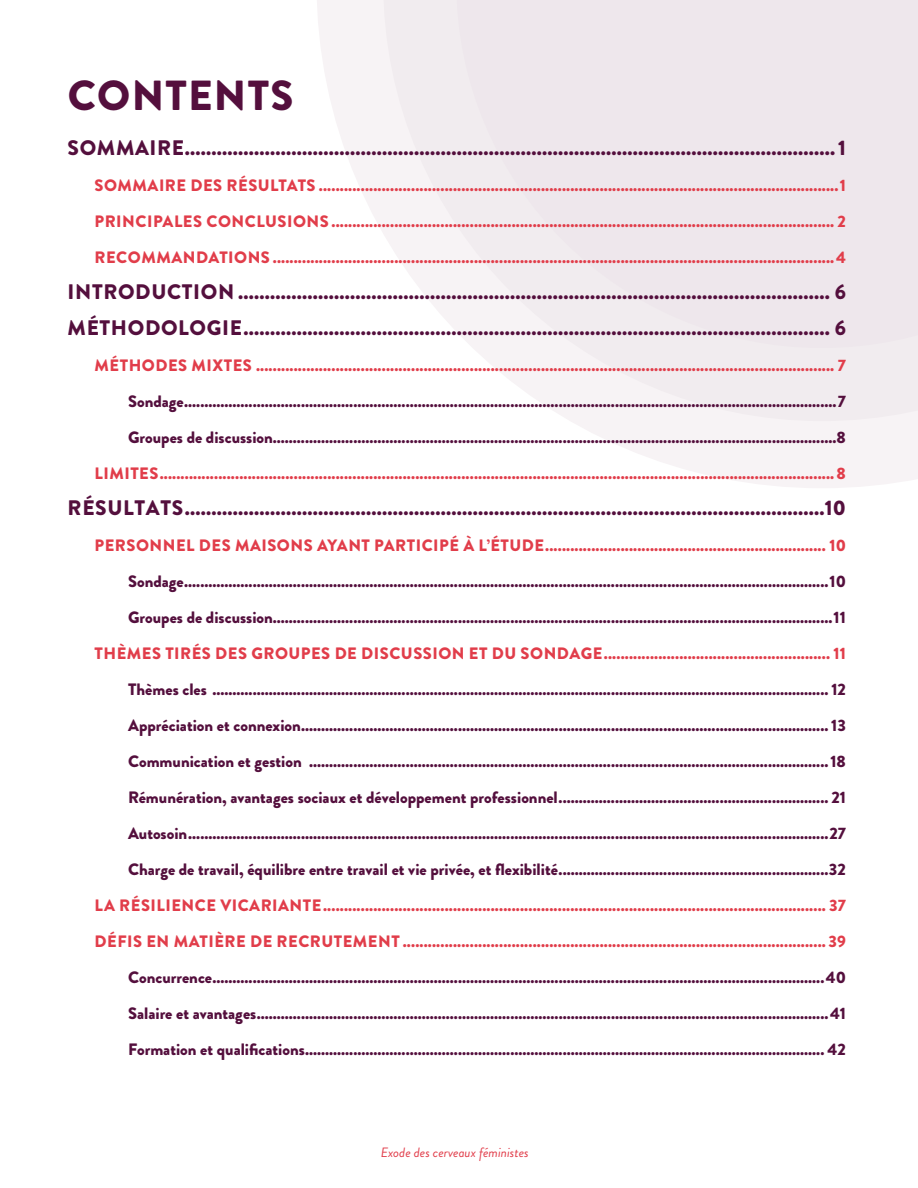
<style>
.page{position:relative;width:918px;height:1188px;background:#fff}
.page>*{position:absolute;margin:0;border:0;box-sizing:border-box;transform-origin:0 0}
.t1{font:900 42px "Brandon Grotesque";letter-spacing:.03em;color:#540f3d}
.t2{font:900 21px "Brandon Grotesque";letter-spacing:.03em;color:#540f3d}
.t3{font:900 16.5px "Brandon Grotesque";color:#540f3d}
.t4{font:900 16.5px "Brandon Grotesque";letter-spacing:.03em;color:#e13d4a}
.t5{font:italic 13.5px "Brandon Grotesque";color:#e13d4a}
</style>
<div class="page">
<svg style="left:317px;top:0;width:601px;height:488px"></svg>
<svg style="left:383px;top:0;width:535px;height:421px;fill:#f7f3f5"></svg>
<div style="left:456px;top:0;width:462px;height:348px;background:#eee7ec"></div>
<p class="t1" style="left:68px;top:66px;width:227px">CONTENTS</p>
<p class="t2" style="left:68px;top:133px;width:780px">SOMMAIRE..........................................................................................................................1</p>
<p class="t4" style="left:95px;top:174px;width:753px">SOMMAIRE DES RÉSULTATS ............................................................................................................................1</p>
<p class="t4" style="left:95px;top:210px;width:753px">PRINCIPALES CONCLUSIONS ........................................................................................................................ 2</p>
<p class="t4" style="left:95px;top:246px;width:753px">RECOMMANDATIONS ......................................................................................................................................4</p>
<p class="t2" style="left:68px;top:277px;width:780px">INTRODUCTION ............................................................................................................... 6</p>
<p class="t2" style="left:68px;top:313px;width:780px">MÉTHODOLOGIE.............................................................................................................. 6</p>
<p class="t4" style="left:95px;top:354px;width:753px">MÉTHODES MIXTES .......................................................................................................................................... 7</p>
<p class="t3" style="left:128px;top:390px;width:719px">Sondage..................................................................................................................................................................7</p>
<p class="t3" style="left:128px;top:426px;width:719px">Groupes de discussion............................................................................................................................................8</p>
<p class="t4" style="left:95px;top:462px;width:753px">LIMITES................................................................................................................................................................. 8</p>
<p class="t2" style="left:68px;top:493px;width:780px">RÉSULTATS........................................................................................................................10</p>
<p class="t4" style="left:95px;top:534px;width:753px">PERSONNEL DES MAISONS AYANT PARTICIPÉ À L’ÉTUDE................................................................... 10</p>
<p class="t3" style="left:128px;top:570px;width:719px">Sondage................................................................................................................................................................10</p>
<p class="t3" style="left:128px;top:606px;width:719px">Groupes de discussion...........................................................................................................................................11</p>
<p class="t4" style="left:95px;top:642px;width:753px">THÈMES TIRÉS DES GROUPES DE DISCUSSION ET DU SONDAGE...................................................... 11</p>
<p class="t3" style="left:128px;top:678px;width:719px">Thèmes cles ......................................................................................................................................................... 12</p>
<p class="t3" style="left:128px;top:714px;width:719px">Appréciation et connexion................................................................................................................................... 13</p>
<p class="t3" style="left:128px;top:750px;width:719px">Communication et gestion .................................................................................................................................18</p>
<p class="t3" style="left:128px;top:786px;width:719px">Rémunération, avantages sociaux et développement professionnel................................................................... 21</p>
<p class="t3" style="left:128px;top:822px;width:719px">Autosoin...............................................................................................................................................................27</p>
<p class="t3" style="left:128px;top:858px;width:719px">Charge de travail, équilibre entre travail et vie privée, et flexibilité...................................................................32</p>
<p class="t4" style="left:95px;top:894px;width:753px">LA RÉSILIENCE VICARIANTE........................................................................................................................ 37</p>
<p class="t4" style="left:95px;top:930px;width:753px">DÉFIS EN MATIÈRE DE RECRUTEMENT ..................................................................................................... 39</p>
<p class="t3" style="left:128px;top:966px;width:719px">Concurrence........................................................................................................................................................40</p>
<p class="t3" style="left:128px;top:1002px;width:719px">Salaire et avantages..............................................................................................................................................41</p>
<p class="t3" style="left:128px;top:1038px;width:719px">Formation et qualifications................................................................................................................................. 42</p>
<p class="t5" style="left:381px;top:1143px;width:150px">Exode des cerveaux féministes</p>
</div>
